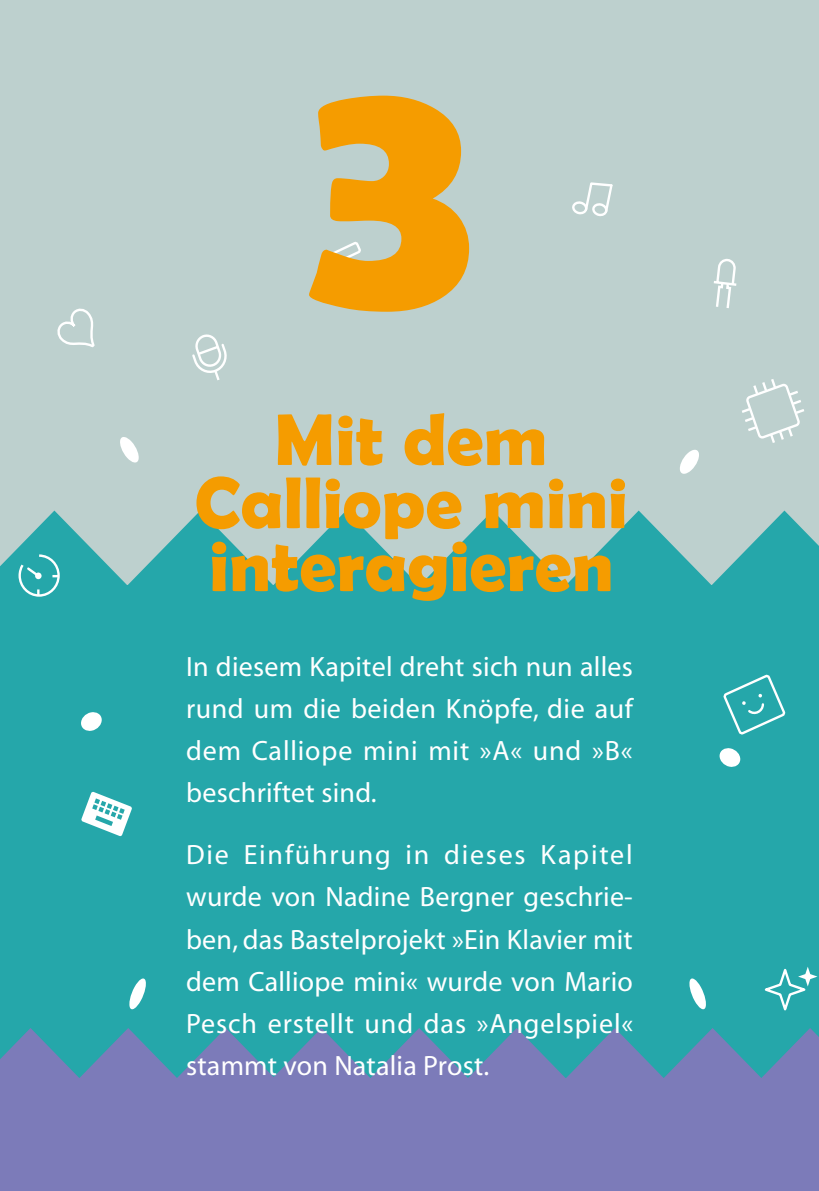
<style>
.page{position:relative;width:819px;height:1191px;background:#fff}
.page>*{position:absolute;margin:0;border:0;box-sizing:border-box;transform-origin:0 0}
.t1{font:700 350px "Berlin Sans FB Demi";color:#f59c00}
.t2{font:700 73.5px/63px "Berlin Sans FB Demi";color:#f59c00;text-align:center}
.t3{font:28px/42px "Myriad";letter-spacing:.025em;color:#fff;text-align:justify}
</style>
<div class="page">
<div style="left:0;top:0;width:819px;height:1027px;background:#bdd0ce"></div>
<div style="left:0;top:585px;width:819px;height:507px;background:#25a7aa"></div>
<div style="left:0;top:1078px;width:819px;height:113px;background:#7c7bb9"></div>
<svg style="left:0;top:1028px;width:819px;height:50px"></svg>
<svg style="left:572px;top:182px;width:41px;height:34px"></svg>
<svg style="left:57px;top:308px;width:38px;height:40px"></svg>
<svg style="left:723px;top:674px;width:63px;height:61px"></svg>
<svg style="left:0;top:510px;width:819px;height:87px"></svg>
<svg style="left:192px;top:334px;width:35px;height:47px"></svg>
<svg style="left:764px;top:967px;width:53px;height:44px"></svg>
<svg style="left:713px;top:258px;width:24px;height:50px"></svg>
<svg style="left:742px;top:379px;width:62px;height:64px"></svg>
<svg style="left:327px;top:241px;width:50px;height:50px"></svg>
<svg style="left:81px;top:791px;width:51px;height:45px"></svg>
<svg style="left:719px;top:748px;width:21px;height:19px"></svg>
<svg style="left:680px;top:449px;width:19px;height:25px"></svg>
<svg style="left:689px;top:978px;width:17px;height:32px"></svg>
<svg style="left:81px;top:712px;width:21px;height:19px"></svg>
<svg style="left:120px;top:437px;width:19px;height:26px"></svg>
<svg style="left:129px;top:978px;width:17px;height:32px"></svg>
<h1 class="t1" style="left:304px;top:-17px;width:172px">3</h1>
<h2 class="t2" style="left:194px;top:407px;width:435px">Mit dem<br>Calliope mini interagieren</h2>
<p class="t3" style="left:186px;top:647px;width:448px">In diesem Kapitel dreht sich nun alles rund um die beiden Knöpfe, die auf dem Calliope mini mit »A« und »B« beschriftet sind.</p>
<p class="t3" style="left:186px;top:835px;width:448px">Die Einführung in dieses Kapitel wurde von Nadine Bergner geschrie&shy;ben, das Bastelprojekt »Ein Klavier mit dem Calliope mini« wurde von Mario Pesch erstellt und das »Angelspiel« stammt von Natalia Prost.</p>
</div>
